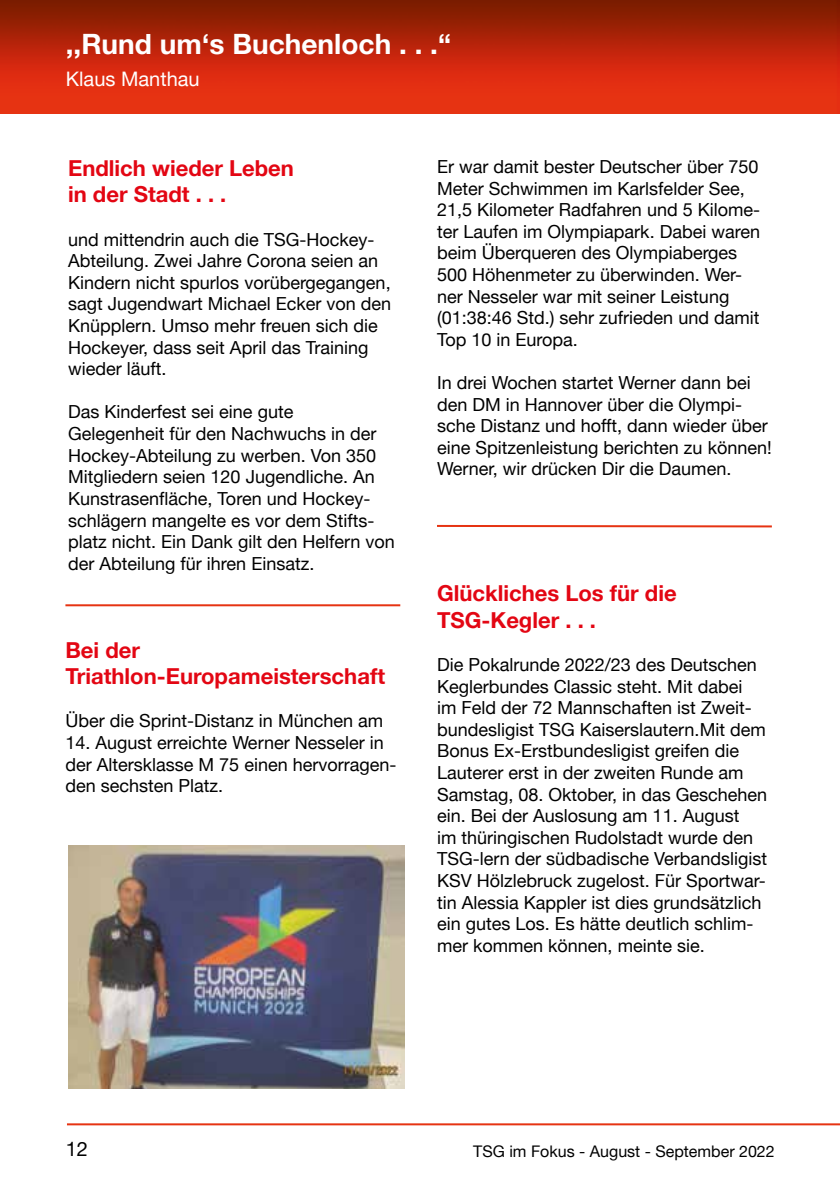
<style>
.page{position:relative;width:840px;height:1191px;background:#fff}
.page>*{position:absolute;margin:0;border:0;box-sizing:border-box;transform-origin:0 0}
.t1{font:700 28px "Helvetica Neue";color:#fff}
.t2{font:700 22px/26.4px "Helvetica Neue";color:#e30613}
.t3{font:20px "Helvetica Neue";color:#fff}
.t4{font:20px "Helvetica Neue";color:#000}
.t5{font:18px/21.6px "Helvetica Neue";color:#000}
.t6{font:16px "Helvetica Neue";color:#000}
</style>
<div class="page">
<img style="left:0;top:0;width:839px;height:113px">
<hr style="left:67px;top:1123px;width:772px;height:2px;background:#e63312">
<hr style="left:65px;top:604px;width:335px;height:2px;background:#e63312">
<img style="left:68px;top:846px;width:336px;height:243px">
<hr style="left:437px;top:525px;width:334px;height:2px;background:#e63312">
<h1 class="t1" style="left:66px;top:27px;width:386px">,,Rund um‘s Buchenloch . . .“</h1>
<p class="t3" style="left:66px;top:67px;width:135px">Klaus Manthau</p>
<p class="t2" style="left:68px;top:154px;width:227px">Endlich wieder Leben in der Stadt . . .</p>
<p class="t5" style="left:68px;top:228px;width:324px">und mittendrin auch die TSG-Hockey-Abteilung. Zwei Jahre Corona seien an Kindern nicht spurlos vorübergegangen, sagt Jugendwart Michael Ecker von den Knüpplern. Umso mehr freuen sich die Hockeyer, dass seit April das Training wieder läuft.</p>
<p class="t5" style="left:68px;top:401px;width:328px">Das Kinderfest sei eine gute<br>Gelegenheit für den Nachwuchs in der Hockey-Abteilung zu werben. Von 350<br>Mitgliedern seien 120 Jugendliche. An Kunstrasenfläche, Toren und Hockey&shy;schlägern mangelte es vor dem Stifts&shy;platz nicht. Ein Dank gilt den Helfern von der Abteilung für ihren Einsatz.</p>
<p class="t2" style="left:65px;top:636px;width:321px">Bei der<br>Triathlon-Europameisterschaft</p>
<p class="t5" style="left:65px;top:710px;width:319px">Über die Sprint-Distanz in München am</p>
<p class="t5" style="left:65px;top:731px;width:332px">14. August erreichte Werner Nesseler in der Altersklasse M 75 einen hervorragen&shy;den sechsten Platz.</p>
<p class="t5" style="left:437px;top:155px;width:324px">Er war damit bester Deutscher über 750<br>Meter Schwimmen im Karlsfelder See, 21,5 Kilometer Radfahren und 5 Kilome&shy;ter Laufen im Olympiapark. Dabei waren beim Überqueren des Olympiaberges 500 Höhenmeter zu überwinden. Wer&shy;ner Nesseler war mit seiner Leistung (01:38:46 Std.) sehr zufrieden und damit Top 10 in Europa.</p>
<p class="t5" style="left:437px;top:371px;width:336px">In drei Wochen startet Werner dann bei den DM in Hannover über die Olympi&shy;sche Distanz und hofft, dann wieder über eine Spitzenleistung berichten zu können!<br>Werner, wir drücken Dir die Daumen.</p>
<p class="t2" style="left:437px;top:580px;width:241px">Glückliches Los für die<br>TSG-Kegler . . .</p>
<p class="t5" style="left:437px;top:653px;width:331px">Die Pokalrunde 2022/23 des Deutschen Keglerbundes Classic steht. Mit dabei<br>im Feld der 72 Mannschaften ist Zweit&shy;bundesligist TSG Kaiserslautern.Mit dem Bonus Ex-Erstbundesligist greifen die Lauterer erst in der zweiten Runde am Samstag, 08. Oktober, in das Geschehen ein. Bei der Auslosung am 11. August<br>im thüringischen Rudolstadt wurde den TSG-lern der südbadische Verbandsligist KSV Hölzlebruck zugelost. Für Sportwar&shy;tin Alessia Kappler ist dies grundsätzlich ein gutes Los. Es hätte deutlich schlim&shy;mer kommen können, meinte sie.</p>
<p class="t4" style="left:66px;top:1136px;width:24px">12</p>
<p class="t6" style="left:473px;top:1141px;width:303px">TSG im Fokus - August - September 2022</p>
</div>
